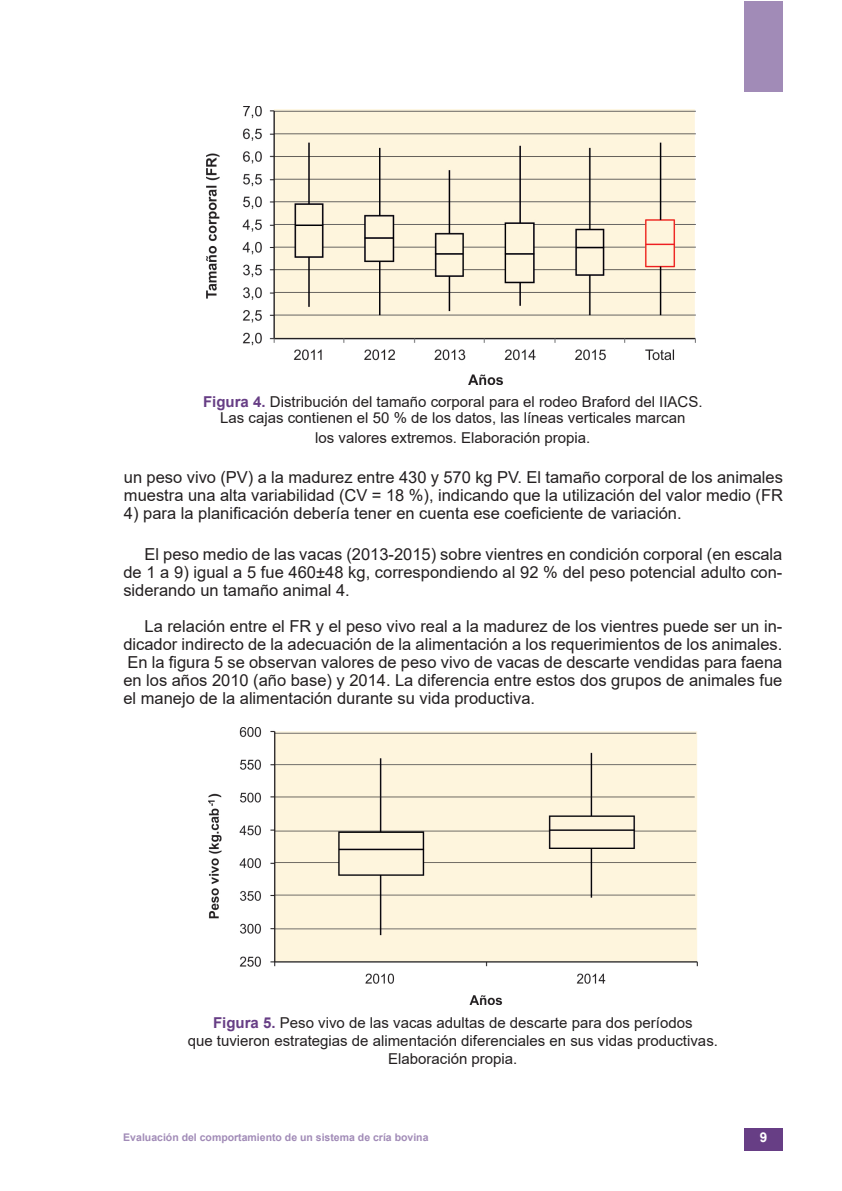
<style>
.page{position:relative;width:842px;height:1191px;background:#fff}
.page>*{position:absolute;margin:0;border:0;box-sizing:border-box;transform-origin:0 0}
.t1{font:16.5px/18px "Arial";color:#231f20;text-align:justify}
.t2{font:15px/18px "Arial";color:#231f20;text-align:center}
.t3{font:700 13.5px "Arial";color:#fff}
.t4{font:700 10.5px "Arial";color:#a18bb7}
.s1{font-weight:700;color:#673e85}
</style>
<div class="page">
<div style="left:744px;top:1128px;width:39px;height:23px;background:#673e85"></div>
<div style="left:744px;top:1px;width:39px;height:91px;background:#a18bb7"></div>
<img style="left:207px;top:107px;width:488px;height:277px">
<img style="left:209px;top:727px;width:488px;height:277px">
<p class="t2" style="left:203px;top:393px;width:501px;line-height:16.5px"><span class="s1">Figura 4.</span> Distribución del tamaño corporal para el rodeo Braford del IIACS.<br>Las cajas contienen el 50 % de los datos, las líneas verticales marcan</p>
<p class="t2" style="left:315px;top:428px;width:277px">los valores extremos. Elaboración propia.</p>
<p class="t1" style="left:124px;top:468px;width:661px">un peso vivo (PV) a la madurez entre 430 y 570 kg PV. El tamaño corporal de los animales muestra una alta variabilidad (CV = 18 %), indicando que la utilización del valor medio (FR</p>
<p class="t1" style="left:124px;top:504px;width:559px">4) para la planificación debería tener en cuenta ese coeficiente de variación.</p>
<p class="t1" style="left:123px;top:545px;width:661px;text-indent:21px">El peso medio de las vacas (2013-2015) sobre vientres en condición corporal (en escala de 1 a 9) igual a 5 fue 460±48 kg, correspondiendo al 92 % del peso potencial adulto con&shy;siderando un tamaño animal 4.</p>
<p class="t1" style="left:123px;top:617px;width:661px;text-indent:21px">La relación entre el FR y el peso vivo real a la madurez de los vientres puede ser un in&shy;dicador indirecto de la adecuación de la alimentación a los requerimientos de los animales.<br>En la figura 5 se observan valores de peso vivo de vacas de descarte vendidas para faena en los años 2010 (año base) y 2014. La diferencia entre estos dos grupos de animales fue el manejo de la alimentación durante su vida productiva.</p>
<p class="t2" style="left:188px;top:1014px;width:532px"><span class="s1">Figura 5.</span> Peso vivo de las vacas adultas de descarte para dos períodos<br>que tuvieron estrategias de alimentación diferenciales en sus vidas productivas.<br>Elaboración propia.</p>
<p class="t4" style="left:123px;top:1130px;width:307px">Evaluación del comportamiento de un sistema de cría bovina</p>
<p class="t3" style="left:760px;top:1128px;width:9px">9</p>
</div>
